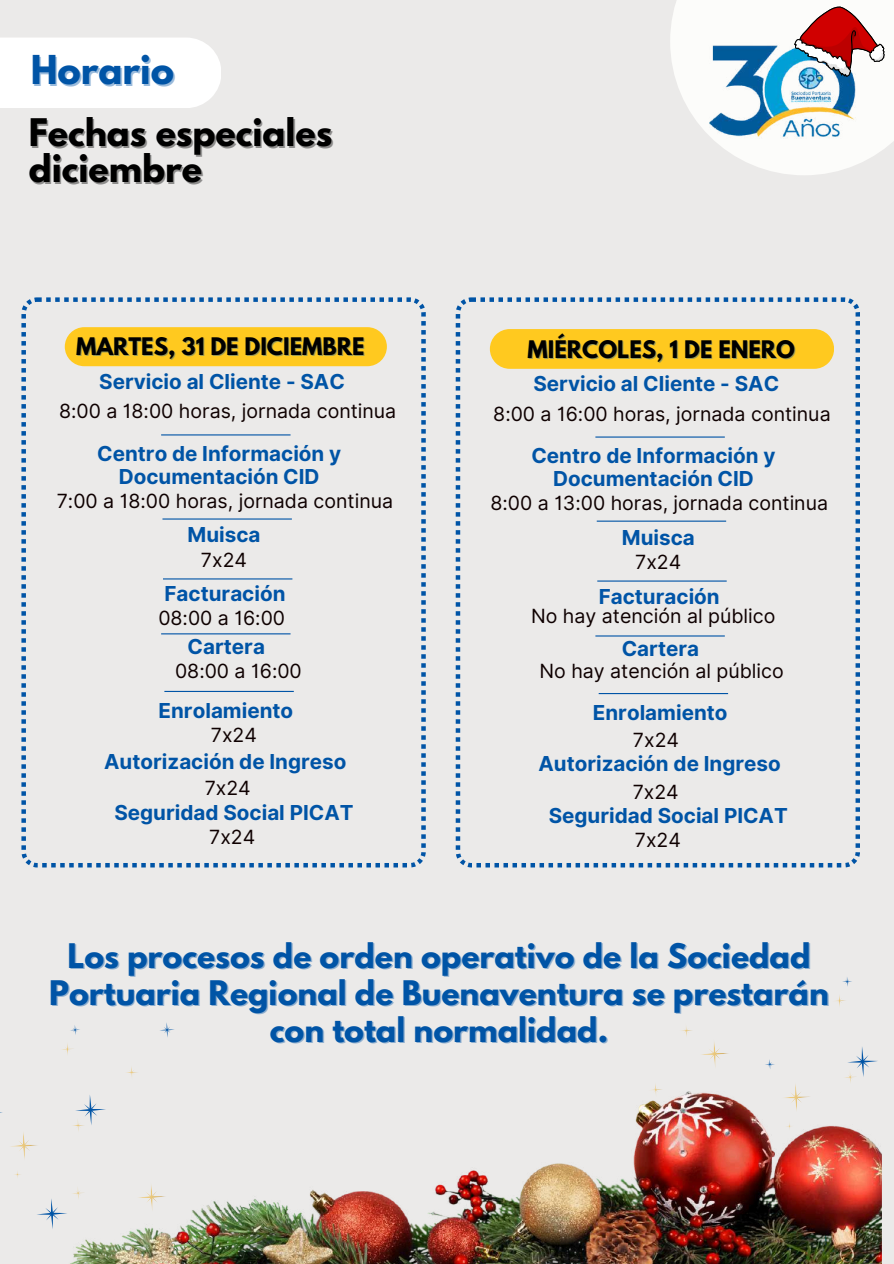
<style>
.page{position:relative;width:894px;height:1264px;background:#fff}
.page>*{position:absolute;margin:0;border:0;box-sizing:border-box;transform-origin:0 0}
.t1{font:700 35.25px "League Spartan";color:#0054a6}
.t2{font:700 33.6px/36px "League Spartan";color:#000}
.t3{font:700 30px/37.2px "League Spartan";color:#0054a6;text-align:center}
.t4{font:700 21.45px "League Spartan";color:#000}
.t5{font:700 20.55px/22.6px "Inter";color:#0054a6;text-align:center}
.t6{font:700 20.55px "Inter";color:#0054a7}
.t7{font:19.5px "Inter";color:#0e0000}
</style>
<div class="page">
<div style="left:0;top:0;width:893px;height:1263px;background:#ebeae9"></div>
<svg style="left:160px;top:1023px;width:15px;height:14px"></svg>
<svg style="left:126px;top:1067px;width:11px;height:9px"></svg>
<svg style="left:70px;top:1025px;width:10px;height:10px"></svg>
<svg style="left:62px;top:1044px;width:11px;height:11px"></svg>
<svg style="left:11px;top:1132px;width:26px;height:27px"></svg>
<svg style="left:37px;top:1199px;width:30px;height:30px"></svg>
<svg style="left:681px;top:1027px;width:11px;height:9px"></svg>
<svg style="left:842px;top:977px;width:10px;height:9px"></svg>
<svg style="left:836px;top:995px;width:9px;height:11px"></svg>
<svg style="left:652px;top:1084px;width:10px;height:7px"></svg>
<svg style="left:765px;top:1059px;width:9px;height:10px"></svg>
<svg style="left:701px;top:1042px;width:27px;height:25px"></svg>
<svg style="left:845px;top:1047px;width:32px;height:36px"></svg>
<svg style="left:21px;top:297px;width:404px;height:570px"></svg>
<div style="left:65px;top:327px;width:322px;height:39px;background:#ffc91f;border-radius:20px"></div>
<hr style="left:164px;top:691px;width:130px;height:1px;background:#0054a6">
<hr style="left:163px;top:578px;width:129px;height:1px;background:#0054a6">
<hr style="left:161px;top:633px;width:129px;height:1px;background:#0054a7">
<hr style="left:162px;top:518px;width:130px;height:1px;background:#0054a6">
<hr style="left:161px;top:434px;width:129px;height:1px;background:#0054a6">
<svg style="left:455px;top:297px;width:404px;height:570px"></svg>
<svg style="left:489px;top:329px;width:344px;height:40px;background:#feca25"></svg>
<hr style="left:598px;top:693px;width:129px;height:1px;background:#0054a6">
<hr style="left:597px;top:580px;width:129px;height:1px;background:#0054a7">
<hr style="left:595px;top:635px;width:129px;height:1px;background:#0054a7">
<hr style="left:596px;top:520px;width:130px;height:1px;background:#0054a6">
<hr style="left:595px;top:436px;width:129px;height:1px;background:#0054a6">
<div style="left:670px;top:0;width:223px;height:175px;background:linear-gradient(to bottom,#fffffd,#f2f1f0)"></div>
<img style="left:704px;top:33px;width:158px;height:123px">
<svg style="left:789px;top:0;width:98px;height:78px;background:#cd9b9e"></svg>
<div style="left:0;top:38px;width:221px;height:70px;background:#fff"></div>
<img style="left:72px;top:1091px;width:809px;height:172px">
<h1 class="t1" style="left:31px;top:52px;width:145px">Horario</h1>
<h2 class="t2" style="left:29px;top:119px;width:305px">Fechas especiales diciembre</h2>
<p class="t4" style="left:76px;top:335px;width:290px">MARTES, 31 DE DICIEMBRE</p>
<p class="t5" style="left:99px;top:370px;width:247px">Servicio al Cliente - SAC</p>
<p class="t7" style="left:59px;top:400px;width:338px">8:00 a 18:00 horas, jornada continua</p>
<p class="t5" style="left:97px;top:442px;width:245px">Centro de Información y<br>Documentación CID</p>
<p class="t7" style="left:57px;top:489px;width:338px">7:00 a 18:00 horas, jornada continua</p>
<p class="t5" style="left:187px;top:523px;width:75px">Muisca</p>
<p class="t7" style="left:201px;top:548px;width:48px">7x24</p>
<p class="t6" style="left:164px;top:581px;width:122px">Facturación</p>
<p class="t7" style="left:158px;top:606px;width:128px">08:00 a 16:00</p>
<p class="t5" style="left:187px;top:635px;width:79px">Cartera</p>
<p class="t7" style="left:175px;top:659px;width:128px">08:00 a 16:00</p>
<p class="t5" style="left:158px;top:699px;width:136px">Enrolamiento</p>
<p class="t7" style="left:211px;top:723px;width:48px">7x24</p>
<p class="t5" style="left:104px;top:750px;width:244px">Autorización de Ingreso</p>
<p class="t7" style="left:204px;top:776px;width:48px">7x24</p>
<p class="t5" style="left:114px;top:801px;width:240px">Seguridad Social PICAT</p>
<p class="t7" style="left:209px;top:825px;width:48px">7x24</p>
<p class="t4" style="left:527px;top:338px;width:269px">MIÉRCOLES, 1 DE ENERO</p>
<p class="t5" style="left:533px;top:372px;width:247px">Servicio al Cliente - SAC</p>
<p class="t7" style="left:493px;top:402px;width:339px">8:00 a 16:00 horas, jornada continua</p>
<p class="t5" style="left:531px;top:444px;width:245px">Centro de Información y<br>Documentación CID</p>
<p class="t7" style="left:490px;top:491px;width:339px">8:00 a 13:00 horas, jornada continua</p>
<p class="t5" style="left:621px;top:525px;width:75px">Muisca</p>
<p class="t7" style="left:635px;top:550px;width:48px">7x24</p>
<p class="t6" style="left:598px;top:584px;width:122px">Facturación</p>
<p class="t7" style="left:531px;top:604px;width:246px">No hay atención al público</p>
<p class="t5" style="left:621px;top:637px;width:79px">Cartera</p>
<p class="t7" style="left:539px;top:659px;width:246px">No hay atención al público</p>
<p class="t5" style="left:592px;top:701px;width:136px">Enrolamiento</p>
<p class="t7" style="left:632px;top:728px;width:48px">7x24</p>
<p class="t5" style="left:538px;top:752px;width:244px">Autorización de Ingreso</p>
<p class="t7" style="left:632px;top:779px;width:48px">7x24</p>
<p class="t5" style="left:548px;top:803px;width:240px">Seguridad Social PICAT</p>
<p class="t7" style="left:634px;top:827px;width:48px">7x24</p>
<h3 class="t3" style="left:49px;top:940px;width:781px">Los procesos de orden operativo de la Sociedad<br>Portuaria Regional de Buenaventura se prestarán con total normalidad.</h3>
</div>
